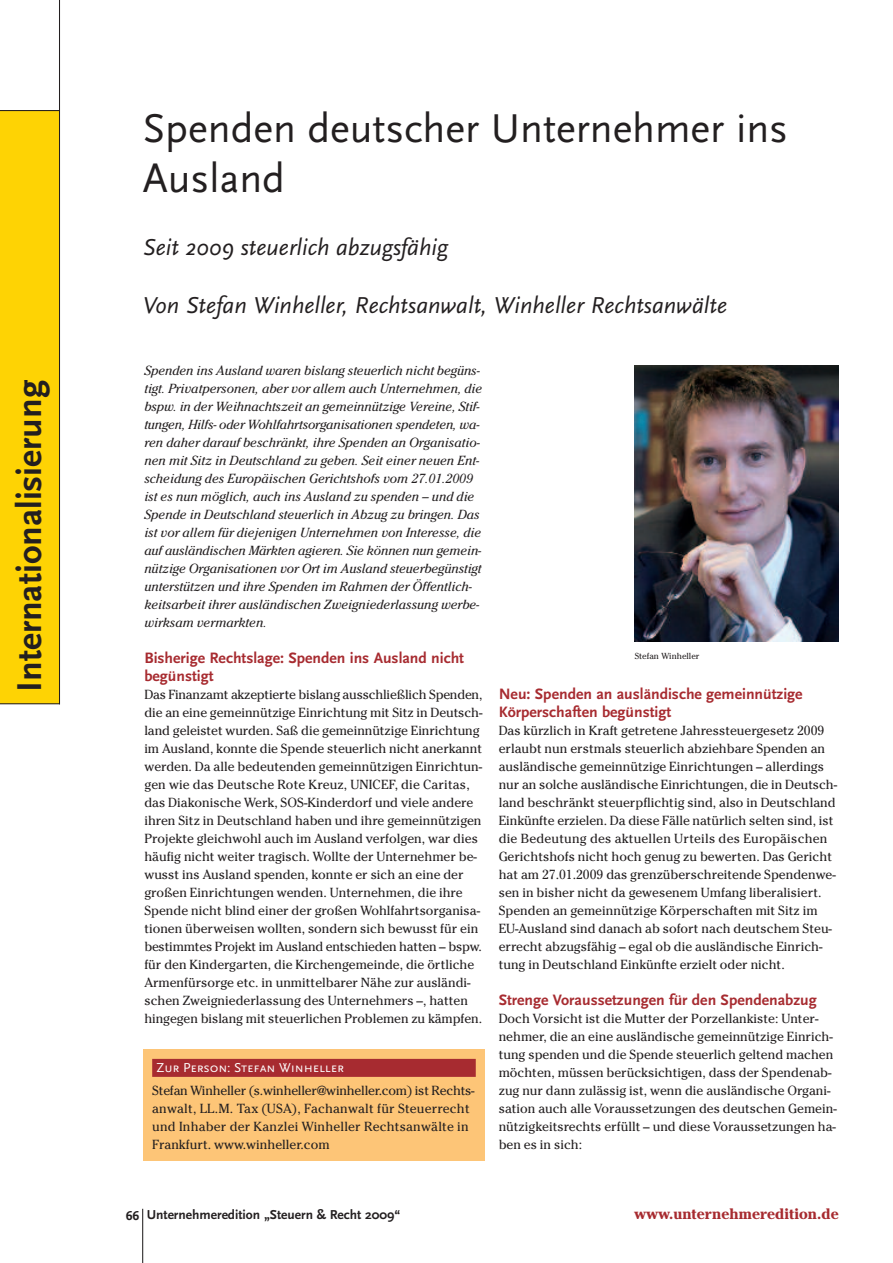
<style>
.page{position:relative;width:893px;height:1263px;background:#fff}
.page>*{position:absolute;margin:0;border:0;box-sizing:border-box;transform-origin:0 0}
.t1{font:42px/50.4px "Scala Sans";color:#231f20}
.t2{font:700 36px "Scala Sans";color:#231f20}
.t3{font:italic 24px "Scala Sans";color:#231f20}
.t4{font:700 15.75px/18px "Scala Sans";color:#a72b30}
.t5{font:700 15px "Cheltenham";color:#a72b30}
.t6{font:700 13.5px "Scala Sans";color:#231f20}
.t7{font:13.5px "Scala Sans Caps";letter-spacing:-.01em;color:#fff}
.t8{font:700 13.5px "Scala Sans Figures";color:#231f20}
.t9{font:13.2px/18px "Cheltenham";color:#231f20}
.t10{font:italic 13.2px/18px "Cheltenham";color:#231f20}
.t11{font:8.7px "Cheltenham";color:#231f20}
</style>
<div class="page">
<hr style="left:142px;top:1209px;width:1px;height:54px;background:#231f20">
<div style="left:0;top:111px;width:60px;height:593px;background:#fed304"></div>
<hr style="left:59px;top:0;width:1px;height:704px;background:#231f20">
<hr style="left:0;top:110px;width:60px;height:1px;background:#231f20">
<hr style="left:0;top:703px;width:60px;height:1px;background:#231f20">
<img style="left:635px;top:366px;width:204px;height:276px">
<div style="left:143px;top:1050px;width:342px;height:111px;background:#fdc577"></div>
<div style="left:152px;top:1059px;width:324px;height:18px;background:#a72b30"></div>
<h2 class="t2" style="left:8px;top:692px;width:313px;rotate:-90deg">Internationalisierung</h2>
<h1 class="t1" style="left:143px;top:102px;width:647px">Spenden deutscher Unternehmer ins<br>Ausland</h1>
<h3 class="t3" style="left:143px;top:233px;width:307px">Seit 2009 steuerlich abzugsfähig</h3>
<h3 class="t3" style="left:143px;top:291px;width:586px">Von Stefan Winheller, Rechtsanwalt, Winheller Rechtsanwälte</h3>
<p class="t10" style="left:144px;top:361px;width:340px">Spenden ins Ausland waren bislang steuerlich nicht begüns&shy;tigt. Privatpersonen, aber vor allem auch Unternehmen, die bspw. in der Weihnachtszeit an gemeinnützige Vereine, Stif&shy;tungen, Hilfs- oder Wohlfahrtsorganisationen spendeten, wa&shy;ren daher darauf beschränkt, ihre Spenden an Organisatio&shy;nen mit Sitz in Deutschland zu geben. Seit einer neuen Ent&shy;scheidung des Europäischen Gerichtshofs vom 27.01.2009 ist es nun möglich, auch ins Ausland zu spenden – und die Spende in Deutschland steuerlich in Abzug zu bringen. Das ist vor allem für diejenigen Unternehmen von Interesse, die auf ausländischen Märkten agieren. Sie können nun gemein&shy;nützige Organisationen vor Ort im Ausland steuerbegünstigt unterstützen und ihre Spenden im Rahmen der Öffentlich&shy;keitsarbeit ihrer ausländischen Zweigniederlassung werbe&shy;wirksam vermarkten.</p>
<p class="t4" style="left:144px;top:648px;width:321px">Bisherige Rechtslage: Spenden ins Ausland nicht begünstigt</p>
<p class="t9" style="left:144px;top:685px;width:340px">Das Finanzamt akzeptierte bislang ausschließlich Spenden, die an eine gemeinnützige Einrichtung mit Sitz in Deutsch&shy;land geleistet wurden. Saß die gemeinnützige Einrichtung im Ausland, konnte die Spende steuerlich nicht anerkannt werden. Da alle bedeutenden gemeinnützigen Einrichtun&shy;gen wie das Deutsche Rote Kreuz, UNICEF, die Caritas, das Diakonische Werk, SOS-Kinderdorf und viele andere ihren Sitz in Deutschland haben und ihre gemeinnützigen Projekte gleichwohl auch im Ausland verfolgen, war dies häufig nicht weiter tragisch. Wollte der Unternehmer be&shy;wusst ins Ausland spenden, konnte er sich an eine der großen Einrichtungen wenden. Unternehmen, die ihre Spende nicht blind einer der großen Wohlfahrtsorganisa&shy;tionen überweisen wollten, sondern sich bewusst für ein bestimmtes Projekt im Ausland entschieden hatten – bspw. für den Kindergarten, die Kirchengemeinde, die örtliche Armenfürsorge etc. in unmittelbarer Nähe zur ausländi&shy;schen Zweigniederlassung des Unternehmers –, hatten hingegen bislang mit steuerlichen Problemen zu kämpfen.</p>
<p class="t4" style="left:499px;top:684px;width:305px">Neu: Spenden an ausländische gemeinnützige<br>Körperschaften begünstigt</p>
<p class="t11" style="left:635px;top:651px;width:66px">Stefan Winheller</p>
<p class="t9" style="left:499px;top:721px;width:340px">Das kürzlich in Kraft getretene Jahressteuergesetz 2009 erlaubt nun erstmals steuerlich abziehbare Spenden an ausländische gemeinnützige Einrichtungen – allerdings nur an solche ausländische Einrichtungen, die in Deutsch&shy;land beschränkt steuerpflichtig sind, also in Deutschland Einkünfte erzielen. Da diese Fälle natürlich selten sind, ist die Bedeutung des aktuellen Urteils des Europäischen Gerichtshofs nicht hoch genug zu bewerten. Das Gericht hat am 27.01.2009 das grenzüberschreitende Spendenwe&shy;sen in bisher nicht da gewesenem Umfang liberalisiert.<br>Spenden an gemeinnützige Körperschaften mit Sitz im EU-Ausland sind danach ab sofort nach deutschem Steu&shy;errecht abzugsfähig – egal ob die ausländische Einrich&shy;tung in Deutschland Einkünfte erzielt oder nicht.</p>
<p class="t4" style="left:499px;top:990px;width:320px">Strenge Voraussetzungen für den Spendenabzug</p>
<p class="t9" style="left:499px;top:1009px;width:340px">Doch Vorsicht ist die Mutter der Porzellankiste: Unter&shy;nehmer, die an eine ausländische gemeinnützige Einrich&shy;tung spenden und die Spende steuerlich geltend machen möchten, müssen berücksichtigen, dass der Spendenab&shy;zug nur dann zulässig ist, wenn die ausländische Organi&shy;sation auch alle Voraussetzungen des deutschen Gemein&shy;nützigkeitsrechts erfüllt – und diese Voraussetzungen ha&shy;ben es in sich:</p>
<p class="t7" style="left:156px;top:1059px;width:189px">Zur Person: Stefan Winheller</p>
<p class="t9" style="left:152px;top:1081px;width:324px">Stefan Winheller (s.winheller@winheller.com) ist Rechts&shy;anwalt, LL.M. Tax (USA), Fachanwalt für Steuerrecht und Inhaber der Kanzlei Winheller Rechtsanwälte in Frankfurt. www.winheller.com</p>
<p class="t8" style="left:126px;top:1207px;width:15px">66</p>
<p class="t6" style="left:147px;top:1206px;width:255px">Unternehmeredition „Steuern &amp; Recht 2009“</p>
<p class="t5" style="left:634px;top:1205px;width:206px">www.unternehmeredition.de</p>
</div>
